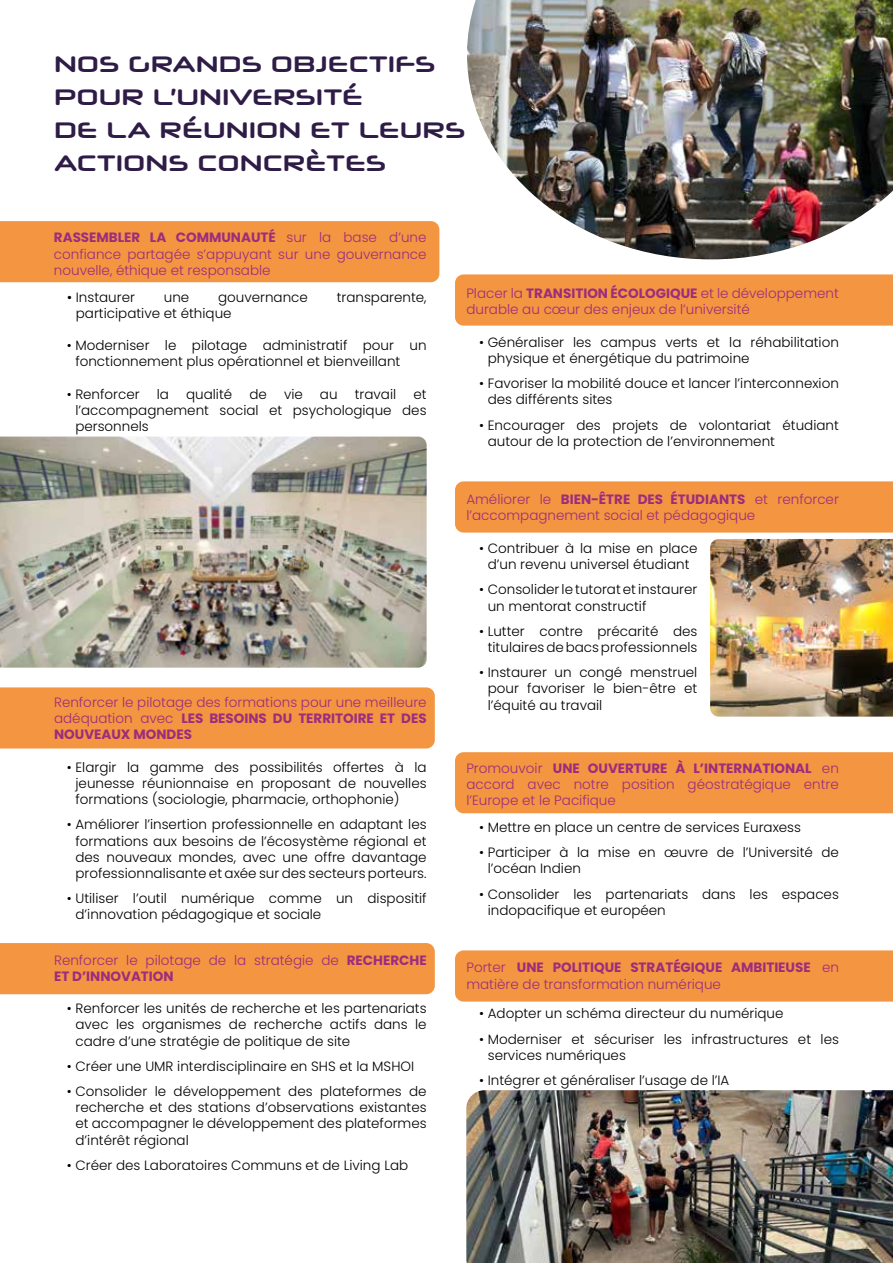
<style>
.page{position:relative;width:893px;height:1263px;background:#fff}
.page>*{position:absolute;margin:0;border:0;box-sizing:border-box;transform-origin:0 0}
.t1{font:700 22.5px/33px "Neuropol X Rg";color:#2e1c47}
.t2{font:300 13.5px/16.2px "Poppins";color:#000}
.t3{font:300 13.5px/16.2px "Poppins";color:#9c2c7d}
.t4{font:300 13.5px/16.2px "Poppins";color:#9b2d7d;text-align:justify}
.s1{font-weight:700}
.s2{font-weight:400}
</style>
<div class="page">
<div style="left:0;top:221px;width:439px;height:61px;background:#f49541"></div>
<div style="left:0;top:687px;width:435px;height:61px;background:#f49541"></div>
<div style="left:455px;top:752px;width:438px;height:61px;background:#f49541"></div>
<div style="left:0;top:943px;width:435px;height:51px;background:#f49541"></div>
<div style="left:455px;top:274px;width:438px;height:52px;background:#f49541"></div>
<div style="left:455px;top:481px;width:438px;height:52px;background:#f49541"></div>
<div style="left:455px;top:950px;width:438px;height:51px;background:#f49541"></div>
<img style="left:0;top:437px;width:427px;height:231px">
<img style="left:467px;top:0;width:426px;height:259px">
<img style="left:710px;top:539px;width:183px;height:178px">
<img style="left:466px;top:1090px;width:427px;height:173px">
<h1 class="t1" style="left:54px;top:45px;width:413px">NOS GRANDS OBJECTIFS<br>POUR L’UNIVERSITÉ<br>DE LA RÉUNION ET LEURS<br>ACTIONS CONCRÈTES</h1>
<p class="t4" style="left:54px;top:230px;width:374px"><span class="s1">RASSEMBLER LA COMMUNAUTÉ</span> sur la base d’une confiance partagée s’appuyant sur une gouvernance nouvelle, éthique et responsable</p>
<p class="t2" style="left:67px;top:289px;width:70px"><span class="s2">•</span> Instaurer</p>
<p class="t2" style="left:164px;top:289px;width:27px">une</p>
<p class="t2" style="left:218px;top:289px;width:91px">gouvernance</p>
<p class="t2" style="left:337px;top:289px;width:91px">transparente,</p>
<p class="t2" style="left:76px;top:305px;width:157px">participative et éthique</p>
<p class="t2" style="left:75px;top:337px;width:353px;text-indent:-9px">• Moderniser le pilotage administratif pour un fonctionnement plus opérationnel et bienveillant</p>
<p class="t2" style="left:67px;top:386px;width:75px">• Renforcer</p>
<p class="t2" style="left:157px;top:386px;width:14px">la</p>
<p class="t2" style="left:186px;top:386px;width:48px">qualité</p>
<p class="t2" style="left:249px;top:386px;width:19px">de</p>
<p class="t2" style="left:284px;top:386px;width:20px">vie</p>
<p class="t2" style="left:320px;top:386px;width:19px">au</p>
<p class="t2" style="left:355px;top:386px;width:43px">travail</p>
<p class="t2" style="left:75px;top:386px;width:353px;text-align:justify;text-indent:338px">et l’accompagnement social et psychologique des personnels</p>
<p class="t3" style="left:54px;top:694px;width:374px;text-align:justify">Renforcer le pilotage des formations pour une meilleure adéquation avec <span class="s1">LES BESOINS DU TERRITOIRE ET DES NOUVEAUX MONDES</span></p>
<p class="t2" style="left:75px;top:759px;width:353px;text-align:justify;text-indent:-9px">• Elargir la gamme des possibilités offertes à la jeunesse réunionnaise en proposant de nouvelles formations (sociologie, pharmacie, orthophonie)</p>
<p class="t2" style="left:75px;top:816px;width:353px;text-align:justify;text-indent:-9px">• Améliorer l’insertion professionnelle en adaptant les formations aux besoins de l’écosystème régional et des nouveaux mondes, avec une offre davantage professionnalisante et axée sur des secteurs porteurs.</p>
<p class="t2" style="left:75px;top:890px;width:353px;text-indent:-9px">• Utiliser l’outil numérique comme un dispositif d’innovation pédagogique et sociale</p>
<p class="t3" style="left:54px;top:952px;width:374px">Renforcer le pilotage de la stratégie de <span class="s1">RECHERCHE<br>ET D’INNOVATION</span></p>
<p class="t2" style="left:75px;top:1000px;width:353px;text-align:justify;text-indent:-9px">• Renforcer les unités de recherche et les partenariats avec les organismes de recherche actifs dans le cadre d’une stratégie de politique de site</p>
<p class="t2" style="left:67px;top:1058px;width:349px">• Créer une UMR interdisciplinaire en SHS et la MSHOI</p>
<p class="t2" style="left:75px;top:1083px;width:353px;text-align:justify;text-indent:-9px">• Consolider le développement des plateformes de recherche et des stations d’observations existantes et accompagner le développement des plateformes d’intérêt régional</p>
<p class="t2" style="left:67px;top:1157px;width:343px">• Créer des Laboratoires Communs et de Living Lab</p>
<p class="t3" style="left:466px;top:285px;width:374px">Placer la <span class="s1">TRANSITION ÉCOLOGIQUE</span> et le développement durable au cœur des enjeux de l’université</p>
<p class="t2" style="left:488px;top:334px;width:353px;text-indent:-9px">• Généraliser les campus verts et la réhabilitation physique et énergétique du patrimoine</p>
<p class="t2" style="left:488px;top:375px;width:353px;text-indent:-9px">• Favoriser la mobilité douce et lancer l’interconnexion des différents sites</p>
<p class="t2" style="left:488px;top:417px;width:353px;text-indent:-9px">• Encourager des projets de volontariat étudiant autour de la protection de l’environnement</p>
<p class="t3" style="left:466px;top:491px;width:374px">Améliorer le <span class="s1">BIEN-ÊTRE DES ÉTUDIANTS</span> et renforcer l’accompagnement social et pédagogique</p>
<p class="t2" style="left:479px;top:540px;width:220px;text-align:center">• Contribuer à la mise en place d’un revenu universel étudiant</p>
<p class="t2" style="left:488px;top:581px;width:211px;text-indent:-9px">• Consolider le tutorat et instaurer un mentorat constructif</p>
<p class="t2" style="left:479px;top:623px;width:220px;text-align:right">• Lutter contre précarité des titulaires de bacs professionnels</p>
<p class="t2" style="left:488px;top:664px;width:211px;text-align:justify;text-indent:-9px">• Instaurer un congé menstruel pour favoriser le bien-être et l’équité au travail</p>
<p class="t3" style="left:466px;top:760px;width:374px;text-align:justify">Promouvoir <span class="s1">UNE OUVERTURE À L’INTERNATIONAL</span> en accord avec notre position géostratégique entre l’Europe et le Pacifique</p>
<p class="t2" style="left:479px;top:819px;width:323px">• Mettre en place un centre de services Euraxess</p>
<p class="t2" style="left:488px;top:844px;width:353px;text-indent:-9px">• Participer à la mise en œuvre de l’Université de l’océan Indien</p>
<p class="t2" style="left:488px;top:886px;width:353px;text-indent:-9px">• Consolider les partenariats dans les espaces indopacifique et européen</p>
<p class="t3" style="left:466px;top:960px;width:374px">Porter <span class="s1">UNE POLITIQUE STRATÉGIQUE AMBITIEUSE</span> en matière de transformation numérique</p>
<p class="t2" style="left:479px;top:1005px;width:306px">• Adopter un schéma directeur du numérique</p>
<p class="t2" style="left:488px;top:1031px;width:353px;text-indent:-9px">• Moderniser et sécuriser les infrastructures et les services numériques</p>
<p class="t2" style="left:479px;top:1072px;width:252px">• Intégrer et généraliser l’usage de l’IA</p>
</div>
